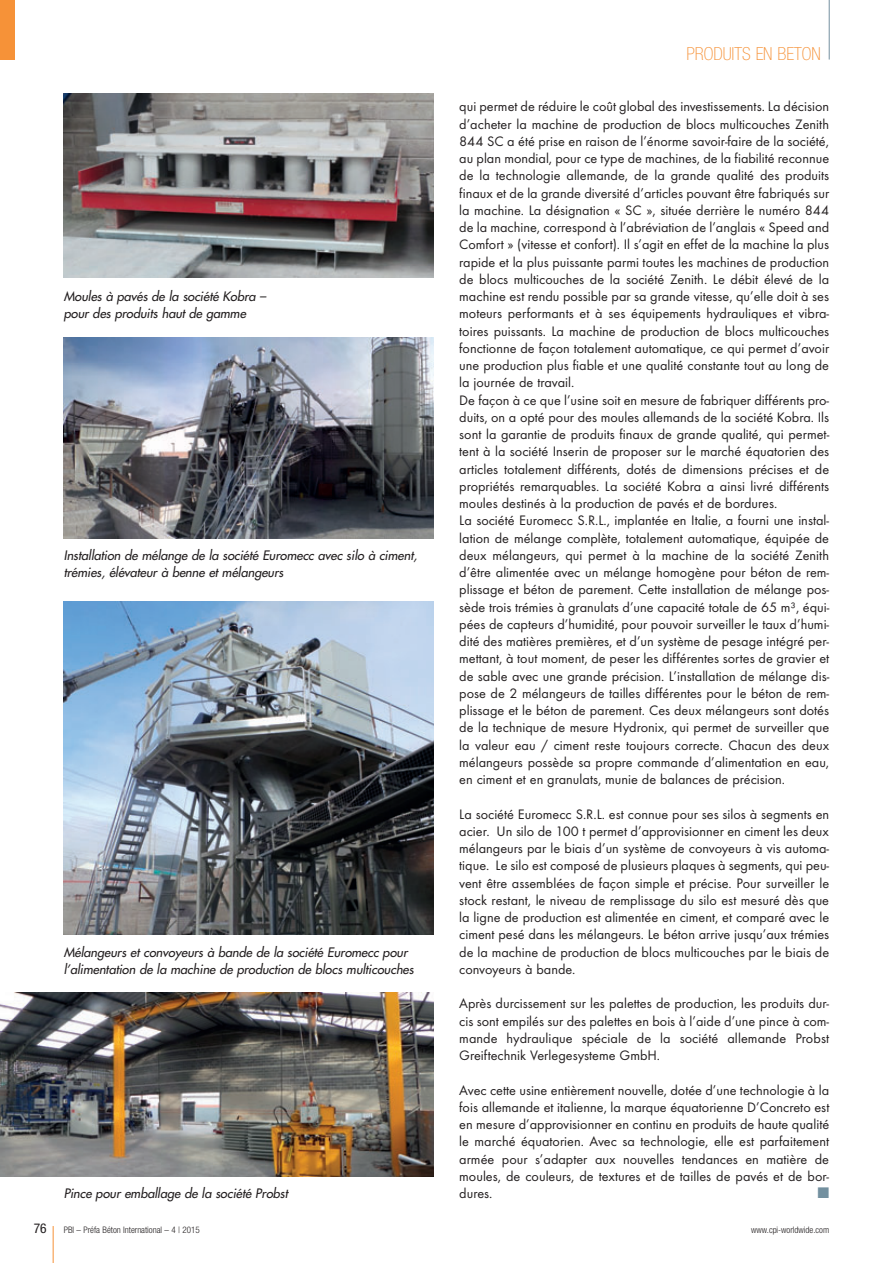
<style>
.page{position:relative;width:893px;height:1263px;background:#fff}
.page>*{position:absolute;margin:0;border:0;box-sizing:border-box;transform-origin:0 0}
.t1{font:100 condensed 18px "Helvetica Neue";color:#f69238}
.t2{font:14.25px/17.2px "Futura T";color:#231f20;text-align:justify}
.t3{font:14.25px "European Pi Three";color:#73909f}
.t4{font:condensed 13.5px "Helvetica Neue";color:#231f20}
.t5{font:italic 12.75px/17.2px "Futura";color:#231f20}
.t6{font:300 condensed 9px "Helvetica Neue";color:#231f20}
</style>
<div class="page">
<hr style="left:53px;top:1226px;width:1px;height:37px;background:#f69238">
<hr style="left:829px;top:0;width:1px;height:60px;background:#73909f">
<div style="left:0;top:0;width:15px;height:60px;background:#f69238"></div>
<img style="left:64px;top:337px;width:370px;height:201px">
<img style="left:64px;top:601px;width:370px;height:334px">
<img style="left:0;top:992px;width:434px;height:185px">
<img style="left:64px;top:94px;width:370px;height:183px">
<p class="t5" style="left:64px;top:289px;width:206px">Moules à pavés de la société Kobra – pour des produits haut de gamme</p>
<p class="t5" style="left:64px;top:547px;width:357px">Installation de mélange de la société Euromecc avec silo à ciment, trémies, élévateur à benne et mélangeurs</p>
<p class="t5" style="left:64px;top:944px;width:354px">Mélangeurs et convoyeurs à bande de la société Euromecc pour l’alimentation de la machine de production de blocs multicouches</p>
<p class="t1" style="left:686px;top:47px;width:136px">PRODUITS EN BETON</p>
<p class="t2" style="left:459px;top:99px;width:372px;text-align:left">qui permet de réduire le coût global des investissements. La décision d’acheter la machine de production de blocs multicouches Zenith 844 SC a été prise en raison de l’énorme savoir-faire de la société, au plan mondial, pour ce type de ma chines, de la fiabilité reconnue de la technologie allemande, de la grande qualité des produits finaux et de la grande diversité d’articles pouvant être fabriqués sur la machine. La désignation « SC », située derrière le numéro 844 de la machine, correspond à l’abréviation de l’anglais « Speed and Comfort » (vitesse et confort). Il s’agit en effet de la machine la plus rapide et la plus puissante parmi toutes les machines de production de blocs multicouches de la société Zenith. Le débit élevé de la machine est rendu possible par sa grande vitesse, qu’elle doit à ses moteurs performants et à ses équipements hydrauliques et vibra&shy;toires puissants. La machine de production de blocs multicouches fonctionne de façon totalement automatique, ce qui permet d’avoir une production plus fiable et une qualité constante tout au long de la journée de travail.<br>De façon à ce que l’usine soit en mesure de fabriquer différents pro&shy;duits, on a opté pour des moules allemands de la société Kobra. Ils sont la garantie de produits finaux de grande qualité, qui permet&shy;tent à la société Inserin de proposer sur le marché équatorien des articles totalement différents, dotés de dimensions précises et de propriétés remarquables. La société Kobra a ainsi livré différents moules destinés à la production de pavés et de bordures.<br>La société Euromecc S.R.L., implantée en Italie, a fourni une instal&shy;lation de mélange complète, totalement automatique, équipée de deux mélangeurs, qui permet à la machine de la société Zenith d’être alimentée avec un mélange homogène pour béton de rem&shy;plissage et béton de parement. Cette installation de mélange pos&shy;sède trois trémies à granulats d’une capacité totale de 65 m³, équi&shy;pées de capteurs d’humidité, pour pouvoir surveiller le taux d’humi&shy;dité des matières premières, et d’un système de pesage intégré per&shy;mettant, à tout moment, de peser les différentes sortes de gravier et de sable avec une grande précision. L’installation de mélange dis&shy;pose de 2 mélangeurs de tailles différentes pour le béton de rem&shy;plissage et le béton de parement. Ces deux mélangeurs sont dotés de la technique de mesure Hydronix, qui permet de surveiller que la valeur eau / ciment reste toujours correcte. Chacun des deux mélangeurs possède sa propre commande d’alimentation en eau, en ciment et en granulats, munie de balances de précision.</p>
<p class="t2" style="left:459px;top:806px;width:371px">La société Euromecc S.R.L. est connue pour ses silos à segments en acier. Un silo de 100 t permet d’approvisionner en ciment les deux mélangeurs par le biais d’un système de convoyeurs à vis automa&shy;tique. Le silo est composé de plusieurs plaques à segments, qui peu&shy;vent être assemblées de façon simple et précise. Pour surveiller le stock restant, le niveau de remplissage du silo est mesuré dès que la ligne de production est alimentée en ciment, et comparé avec le ciment pesé dans les mélangeurs. Le béton arrive jusqu’aux trémies de la machine de production de blocs multicouches par le biais de convoyeurs à bande.</p>
<p class="t2" style="left:459px;top:996px;width:371px">Après durcissement sur les palettes de production, les produits dur&shy;cis sont empilés sur des palettes en bois à l’aide d’une pince à com&shy;mande hydraulique spéciale de la société allemande Probst Greiftechnik Verlegesysteme GmbH.</p>
<p class="t2" style="left:459px;top:1082px;width:372px">Avec cette usine entièrement nouvelle, dotée d’une technologie à la fois allemande et italienne, la marque équatorienne D’Concreto est en mesure d’approvisionner en continu en produits de haute qualité le marché équatorien. Avec sa technologie, elle est parfaitement armée pour s’adapter aux nouvelles tendances en matière de moules, de couleurs, de textures et de tailles de pavés et de bor-</p>
<p class="t5" style="left:64px;top:1186px;width:228px">Pince pour emballage de la société Probst</p>
<p class="t2" style="left:459px;top:1186px;width:35px">dures.</p>
<p class="t3" style="left:817px;top:1185px;width:13px">-</p>
<p class="t4" style="left:34px;top:1223px;width:14px">76</p>
<p class="t6" style="left:64px;top:1226px;width:138px">PBI – Préfa Béton International – 4 | 2015</p>
<p class="t6" style="left:751px;top:1226px;width:79px">www.cpi-worldwide.com</p>
</div>
